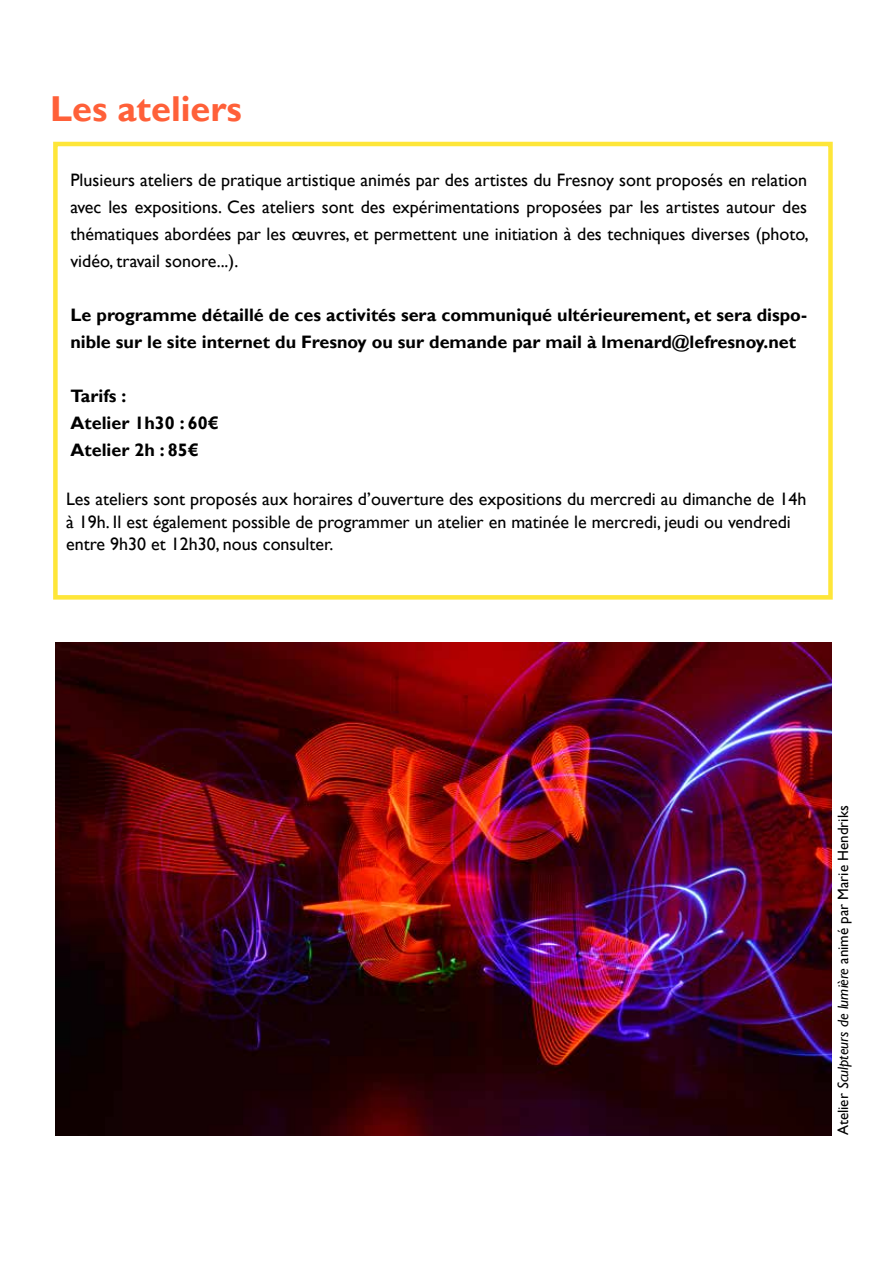
<style>
.page{position:relative;width:893px;height:1263px;background:#fff}
.page>*{position:absolute;margin:0;border:0;box-sizing:border-box;transform-origin:0 0}
.t1{font:700 36px "Gill Sans";color:#ff6039}
.t2{font:18px/27px "Gill Sans";color:#000;text-align:justify}
.t3{font:700 18px/27px "Gill Sans";color:#000}
.t4{font:15px "Gill Sans";color:#000}
.s1{font-style:italic}
</style>
<div class="page">
<img style="left:55px;top:642px;width:776px;height:493px">
<div style="left:53px;top:142px;width:780px;height:458px;border:4px solid #fee639"></div>
<h1 class="t1" style="left:50px;top:88px;width:193px">Les ateliers</h1>
<p class="t2" style="left:70px;top:166px;width:740px">Plusieurs ateliers de pratique artistique animés par des artistes du Fresnoy sont proposés en relation avec les expositions. Ces ateliers sont des expérimentations proposées par les artistes autour des thématiques abordées par les œuvres, et permettent une initiation à des techniques diverses (photo, vidéo, travail sonore...).</p>
<p class="t3" style="left:70px;top:302px;width:738px">Le programme détaillé de ces activités sera communiqué ultérieurement, et sera dispo&shy;nible sur le site internet du Fresnoy ou sur demande par mail à lmenard@lefresnoy.net</p>
<p class="t3" style="left:70px;top:383px;width:150px">Tarifs :<br>Atelier 1h30 : 60€<br>Atelier 2h : 85€</p>
<p class="t2" style="left:66px;top:488px;width:742px;line-height:22.5px;text-align:left">Les ateliers sont proposés aux horaires d’ouverture des expositions du mercredi au dimanche de 14h à 19h. Il est également possible de programmer un atelier en matinée le mercredi, jeudi ou vendredi entre 9h30 et 12h30, nous consulter.</p>
<p class="t4" style="left:834px;top:1135px;width:331px;rotate:-90deg">Atelier <span class="s1">Sculpteurs de lumière</span> animé par Marie Hendriks</p>
</div>
